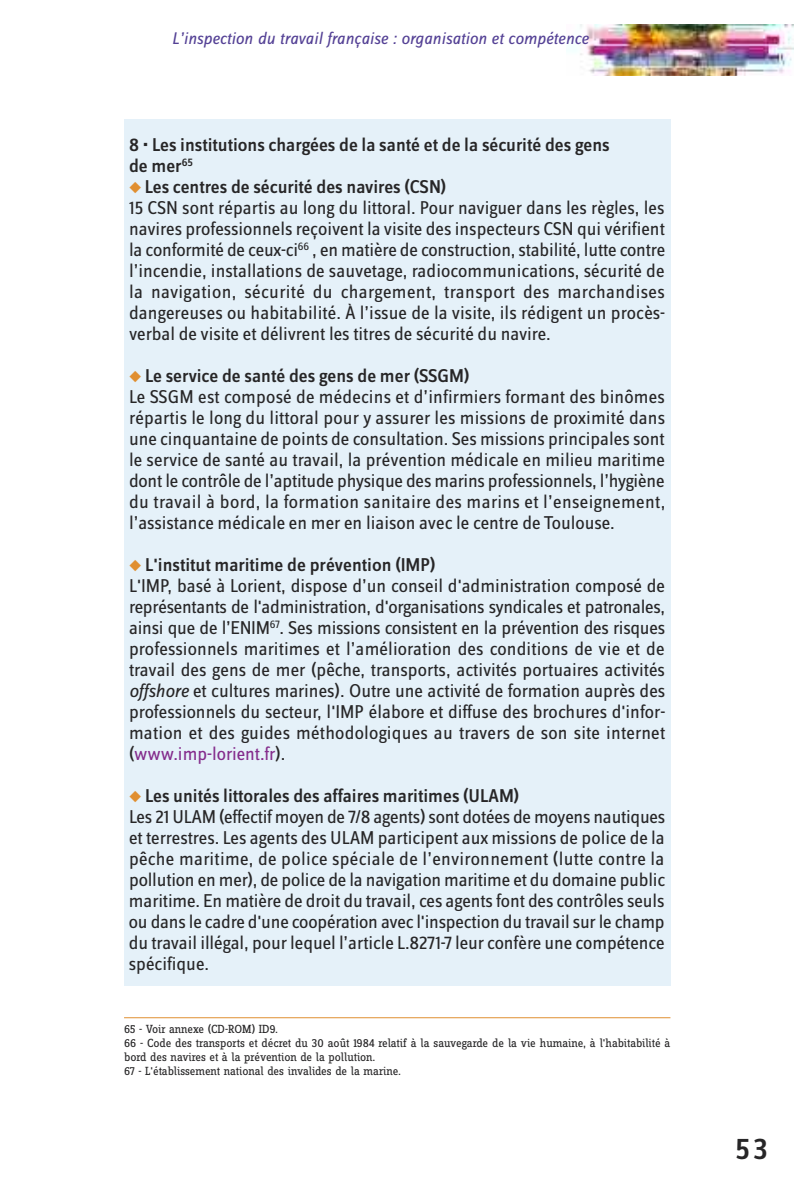
<style>
.page{position:relative;width:794px;height:1191px;background:#fff}
.page>*{position:absolute;margin:0;border:0;box-sizing:border-box;transform-origin:0 0}
.t1{font:31.5px "Zine Sans Dis Medium Roman Tf";color:#272627}
.t2{font:19.25px/21px "Zine Sans Dis";color:#272627}
.t3{font:500 19.25px/21px "Zine Sans Dis";color:#272627}
.t4{font:italic 17.5px "Zine Sans Dis";color:#544195}
.t5{font:12.25px/14px "Zine Slab Dis";color:#272627}
.s1{color:#e08f31}
.s2{font-weight:500}
.s3{font-style:italic}
.s4{color:#842c8c}
</style>
<div class="page">
<div style="left:124px;top:119px;width:546px;height:866px;background:#e5f1f9"></div>
<img style="left:566px;top:25px;width:228px;height:51px">
<hr style="left:124px;top:1017px;width:546px;height:1px;background:#e08f31">
<p class="t4" style="left:172px;top:32px;width:418px">L’inspection du travail française : organisation et compétence</p>
<p class="t3" style="left:129px;top:136px;width:482px">8 • Les institutions chargées de la santé et de la sécurité des gens de mer<sup>65</sup></p>
<p class="t2" style="left:129px;top:178px;width:538px"><span class="s1">◆</span> <span class="s2">Les centres de sécurité des navires (CSN)<br></span>15 CSN sont répartis au long du littoral. Pour naviguer dans les règles, les navires professionnels reçoivent la visite des inspecteurs CSN qui vérifient la conformité de ceux-ci<sup>66</sup> , en matière de construction, stabilité, lutte contre l’incendie, installations de sauvetage, radiocommunications, sécurité de la navigation, sécurité du chargement, transport des marchandises dangereuses ou habitabilité. À l’issue de la visite, ils rédigent un procès&shy;verbal de visite et délivrent les titres de sécurité du navire.</p>
<p class="t2" style="left:129px;top:367px;width:538px"><span class="s1">◆</span> <span class="s2">Le service de santé des gens de mer (SSGM)<br></span>Le SSGM est composé de médecins et d’infirmiers formant des binômes répartis le long du littoral pour y assurer les missions de proximité dans une cinquantaine de points de consultation. Ses missions principales sont le service de santé au travail, la prévention médicale en milieu maritime dont le contrôle de l’aptitude physique des marins professionnels, l’hygiène du travail à bord, la formation sanitaire des marins et l’enseignement, l’assistance médicale en mer en liaison avec le centre de Toulouse.</p>
<p class="t2" style="left:129px;top:556px;width:538px"><span class="s1">◆</span> <span class="s2">L'institut maritime de prévention (IMP)<br></span>L'IMP, basé à Lorient, dispose d’un conseil d'administration composé de représentants de l'administration, d'organisations syndicales et patronales, ainsi que de l’ENIM<sup>67</sup>. Ses missions consistent en la prévention des risques professionnels maritimes et l’amélioration des conditions de vie et de travail des gens de mer (pêche, transports, activités portuaires activités <span class="s3">offshore</span> et cultures marines). Outre une activité de formation auprès des professionnels du secteur, l'IMP élabore et diffuse des brochures d'infor&shy;mation et des guides méthodologiques au travers de son site internet (<span class="s4">www.imp-lorient.fr</span>).</p>
<p class="t2" style="left:129px;top:787px;width:538px"><span class="s1">◆</span> <span class="s2">Les unités littorales des affaires maritimes (ULAM)<br></span>Les 21 ULAM (effectif moyen de 7/8 agents) sont dotées de moyens nautiques et terrestres. Les agents des ULAM participent aux missions de police de la pêche maritime, de police spéciale de l’environnement (lutte contre la pollution en mer), de police de la navigation maritime et du domaine public maritime. En matière de droit du travail, ces agents font des contrôles seuls ou dans le cadre d'une coopération avec l'inspection du travail sur le champ du travail illégal, pour lequel l’article L.8271-7 leur confère une compétence spécifique.</p>
<p class="t5" style="left:124px;top:1023px;width:548px">65 - Voir annexe (CD-ROM) ID9.<br>66 - Code des transports et décret du 30 août 1984 relatif à la sauvegarde de la vie humaine, à l'habitabilité à bord des navires et à la prévention de la pollution.<br>67 - L'établissement national des invalides de la marine.</p>
<h1 class="t1" style="left:734px;top:1138px;width:37px">53</h1>
</div>
